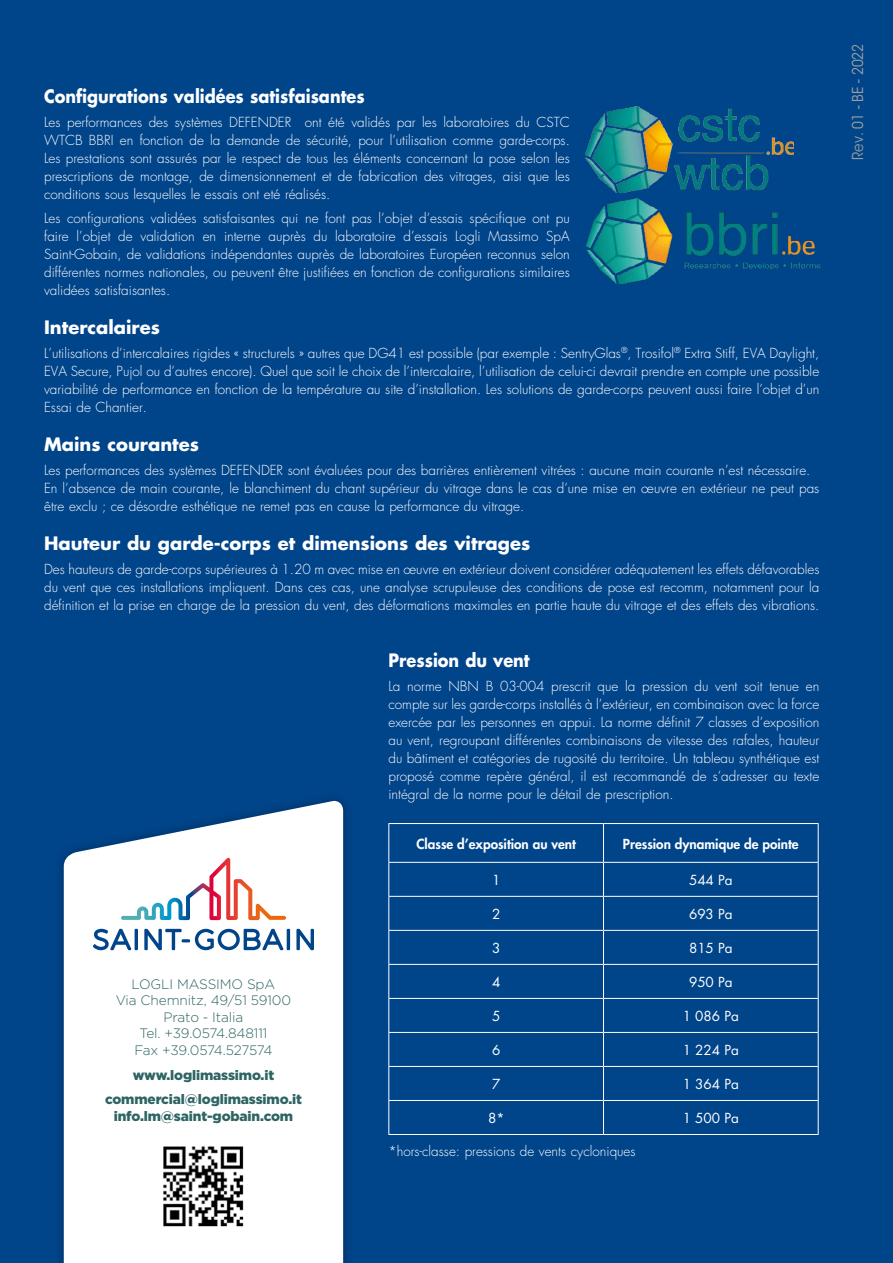
<style>
.page{position:relative;width:893px;height:1263px;background:#00448a}
.page>*{position:absolute;margin:0;border:0;box-sizing:border-box;transform-origin:0 0}
.t1{font:700 18px "Futura Std";color:#fff}
.t2{font:700 18px "Futura Std";color:#fff;scale:.9 1}
.t3{font:15px "ITC Avant Garde Std";color:#9c9e9f;scale:.9 1}
.t4{font:300 13.65px/16.4px "Gotham";letter-spacing:-.01em;color:#2e6464;text-align:center}
.t5{font:900 13.65px/24.9px "Gotham";letter-spacing:-.01em;color:#2e6464;text-align:center}
.t6{font:300 13.5px/18px "Futura Std";color:#fff;text-align:justify}
.t7{font:13.5px "Futura Std";color:#fff}
.t8{font:800 13.5px "Futura Std";color:#fff}
</style>
<div class="page">
<div style="left:54px;top:791px;width:299px;height:472px;background:#000;opacity:.3"></div>
<svg style="left:64px;top:801px;width:279px;height:462px;fill:#fff"></svg>
<img style="left:161px;top:1144px;width:85px;height:85px">
<svg style="left:93px;top:929px;width:38px;height:21px"></svg>
<hr style="left:135px;top:929px;width:3px;height:21px;background:#00448a">
<svg style="left:144px;top:929px;width:139px;height:21px"></svg>
<hr style="left:287px;top:929px;width:3px;height:21px;background:#00448a">
<svg style="left:296px;top:929px;width:18px;height:21px"></svg>
<svg style="left:121px;top:858px;width:165px;height:62px"></svg>
<hr style="left:388px;top:823px;width:215px;height:1px;background:#fff">
<hr style="left:388px;top:824px;width:1px;height:38px;background:#fff">
<hr style="left:603px;top:823px;width:216px;height:1px;background:#fff">
<hr style="left:603px;top:824px;width:1px;height:38px;background:#fff">
<hr style="left:818px;top:824px;width:1px;height:38px;background:#fff">
<hr style="left:388px;top:862px;width:215px;height:1px;background:#fff">
<hr style="left:388px;top:863px;width:1px;height:33px;background:#fff">
<hr style="left:603px;top:862px;width:216px;height:1px;background:#fff">
<hr style="left:603px;top:863px;width:1px;height:33px;background:#fff">
<hr style="left:818px;top:863px;width:1px;height:33px;background:#fff">
<hr style="left:388px;top:896px;width:215px;height:1px;background:#fff">
<hr style="left:388px;top:897px;width:1px;height:33px;background:#fff">
<hr style="left:603px;top:896px;width:216px;height:1px;background:#fff">
<hr style="left:603px;top:897px;width:1px;height:33px;background:#fff">
<hr style="left:818px;top:897px;width:1px;height:33px;background:#fff">
<hr style="left:388px;top:930px;width:215px;height:1px;background:#fff">
<hr style="left:388px;top:931px;width:1px;height:33px;background:#fff">
<hr style="left:603px;top:930px;width:216px;height:1px;background:#fff">
<hr style="left:603px;top:931px;width:1px;height:33px;background:#fff">
<hr style="left:818px;top:931px;width:1px;height:33px;background:#fff">
<hr style="left:388px;top:964px;width:215px;height:1px;background:#fff">
<hr style="left:388px;top:965px;width:1px;height:33px;background:#fff">
<hr style="left:603px;top:964px;width:216px;height:1px;background:#fff">
<hr style="left:603px;top:965px;width:1px;height:33px;background:#fff">
<hr style="left:818px;top:965px;width:1px;height:33px;background:#fff">
<hr style="left:388px;top:998px;width:215px;height:1px;background:#fff">
<hr style="left:388px;top:999px;width:1px;height:33px;background:#fff">
<hr style="left:603px;top:998px;width:216px;height:1px;background:#fff">
<hr style="left:603px;top:999px;width:1px;height:33px;background:#fff">
<hr style="left:818px;top:999px;width:1px;height:33px;background:#fff">
<hr style="left:388px;top:1032px;width:215px;height:1px;background:#fff">
<hr style="left:388px;top:1033px;width:1px;height:33px;background:#fff">
<hr style="left:603px;top:1032px;width:216px;height:1px;background:#fff">
<hr style="left:603px;top:1033px;width:1px;height:33px;background:#fff">
<hr style="left:818px;top:1033px;width:1px;height:33px;background:#fff">
<hr style="left:388px;top:1066px;width:215px;height:1px;background:#fff">
<hr style="left:388px;top:1067px;width:1px;height:33px;background:#fff">
<hr style="left:603px;top:1066px;width:216px;height:1px;background:#fff">
<hr style="left:603px;top:1067px;width:1px;height:33px;background:#fff">
<hr style="left:818px;top:1067px;width:1px;height:33px;background:#fff">
<hr style="left:388px;top:1100px;width:215px;height:1px;background:#fff">
<hr style="left:388px;top:1101px;width:1px;height:33px;background:#fff">
<hr style="left:603px;top:1100px;width:216px;height:1px;background:#fff">
<hr style="left:603px;top:1101px;width:1px;height:33px;background:#fff">
<hr style="left:818px;top:1101px;width:1px;height:33px;background:#fff">
<hr style="left:388px;top:1134px;width:215px;height:1px;background:#fff">
<hr style="left:603px;top:1134px;width:216px;height:1px;background:#fff">
<img style="left:585px;top:198px;width:236px;height:86px">
<img style="left:585px;top:107px;width:208px;height:85px">
<h1 class="t2" style="left:44px;top:84px;width:358px">Configurations validées satisfaisantes</h1>
<p class="t6" style="left:44px;top:113px;width:527px">Les performances des systèmes DEFENDER ont été validés par les laboratoires du CSTC WTCB BBRI en fonction de la demande de sécurité, pour l’utilisation comme garde-corps.<br>Les prestations sont assurés par le respect de tous les éléments concernant la pose selon les prescriptions de montage, de dimensionnement et de fabrication des vitrages, aisi que les conditions sous lesquelles le essais ont eté réalisés.</p>
<p class="t6" style="left:44px;top:209px;width:527px">Les configurations validées satisfaisantes qui ne font pas l’objet d’essais spécifique ont pu faire l’objet de validation en interne auprès du laboratoire d’essais Logli Massimo SpA Saint-Gobain, de validations indépendantes auprès de laboratoires Européen reconnus selon différentes normes nationales, ou peuvent être justifiées en fonction de configurations similaires validées satisfaisantes.</p>
<h1 class="t1" style="left:44px;top:315px;width:117px">Intercalaires</h1>
<p class="t6" style="left:44px;top:344px;width:777px">L’utilisations d’intercalaires rigides « structurels » autres que DG41 est possible (par exemple : SentryGlas<sup>®</sup>, Trosifol<sup>®</sup> Extra Stiff, EVA Daylight, EVA Secure, Pujol ou d’autres encore). Quel que soit le choix de l’intercalaire, l’utilisation de celui-ci devrait prendre en compte une possible variabilité de performance en fonction de la température au site d’installation. Les solutions de garde-corps peuvent aussi faire l’objet d’un Essai de Chantier.</p>
<h1 class="t1" style="left:44px;top:432px;width:156px">Mains courantes</h1>
<p class="t6" style="left:44px;top:461px;width:777px;text-align:left">Les performances des systèmes DEFENDER sont évaluées pour des barrières entièrement vitrées : aucune main courante n’est nécessaire.<br>En l’absence de main courante, le blanchiment du chant supérieur du vitrage dans le cas d’une mise en œuvre en extérieur ne peut pas être exclu ; ce désordre esthétique ne remet pas en cause la performance du vitrage.</p>
<h1 class="t1" style="left:44px;top:531px;width:488px">Hauteur du garde-corps et dimensions des vitrages</h1>
<p class="t6" style="left:44px;top:560px;width:777px">Des hauteurs de garde-corps supérieures à 1.20 m avec mise en œuvre en extérieur doivent considérer adéquatement les effets défavorables du vent que ces installations impliquent. Dans ces cas, une analyse scrupuleuse des conditions de pose est recomm, notamment pour la définition et la prise en charge de la pression du vent, des déformations maximales en partie haute du vitrage et des effets des vibrations.</p>
<h1 class="t2" style="left:388px;top:648px;width:159px">Pression du vent</h1>
<p class="t6" style="left:388px;top:677px;width:432px">La norme NBN B 03-004 prescrit que la pression du vent soit tenue en compte sur les garde-corps installés à l’extérieur, en combinaison avec la force exercée par les personnes en appui. La norme définit 7 classes d’exposition au vent, regroupant différentes combinaisons de vitesse des rafales, hauteur du bâtiment et catégories de rugosité du territoire. Un tableau synthétique est proposé comme repère général, il est recommandé de s’adresser au texte intégral de la norme pour le détail de prescription.</p>
<p class="t8" style="left:417px;top:835px;width:161px">Classe d’exposition au vent</p>
<p class="t8" style="left:623px;top:835px;width:177px">Pression dynamique de pointe</p>
<p class="t7" style="left:492px;top:871px;width:10px">1</p>
<p class="t7" style="left:689px;top:871px;width:45px">544 Pa</p>
<p class="t7" style="left:492px;top:905px;width:10px">2</p>
<p class="t7" style="left:689px;top:905px;width:45px">693 Pa</p>
<p class="t7" style="left:492px;top:939px;width:10px">3</p>
<p class="t7" style="left:689px;top:939px;width:45px">815 Pa</p>
<p class="t7" style="left:492px;top:973px;width:10px">4</p>
<p class="t7" style="left:689px;top:973px;width:45px">950 Pa</p>
<p class="t7" style="left:492px;top:1007px;width:10px">5</p>
<p class="t7" style="left:683px;top:1007px;width:58px">1 086 Pa</p>
<p class="t7" style="left:492px;top:1041px;width:10px">6</p>
<p class="t7" style="left:683px;top:1041px;width:58px">1 224 Pa</p>
<p class="t7" style="left:492px;top:1075px;width:10px">7</p>
<p class="t7" style="left:683px;top:1075px;width:58px">1 364 Pa</p>
<p class="t7" style="left:488px;top:1109px;width:18px">8*</p>
<p class="t7" style="left:683px;top:1109px;width:58px">1 500 Pa</p>
<p class="t6" style="left:388px;top:1143px;width:249px">*hors-classe: pressions de vents cycloniques</p>
<p class="t4" style="left:116px;top:976px;width:177px">LOGLI MASSIMO SpA<br>Via Chemnitz, 49/51 59100<br>Prato - Italia<br>Tel. +39.0574.848111<br>Fax +39.0574.527574</p>
<p class="t5" style="left:105px;top:1062px;width:198px">www.loglimassimo.it commercial@loglimassimo.it</p>
<p class="t5" style="left:114px;top:1103px;width:181px">info.lm@saint-gobain.com</p>
<p class="t3" style="left:849px;top:160px;width:130px;rotate:-90deg">Rev. 01 - BE - 2022</p>
</div>
